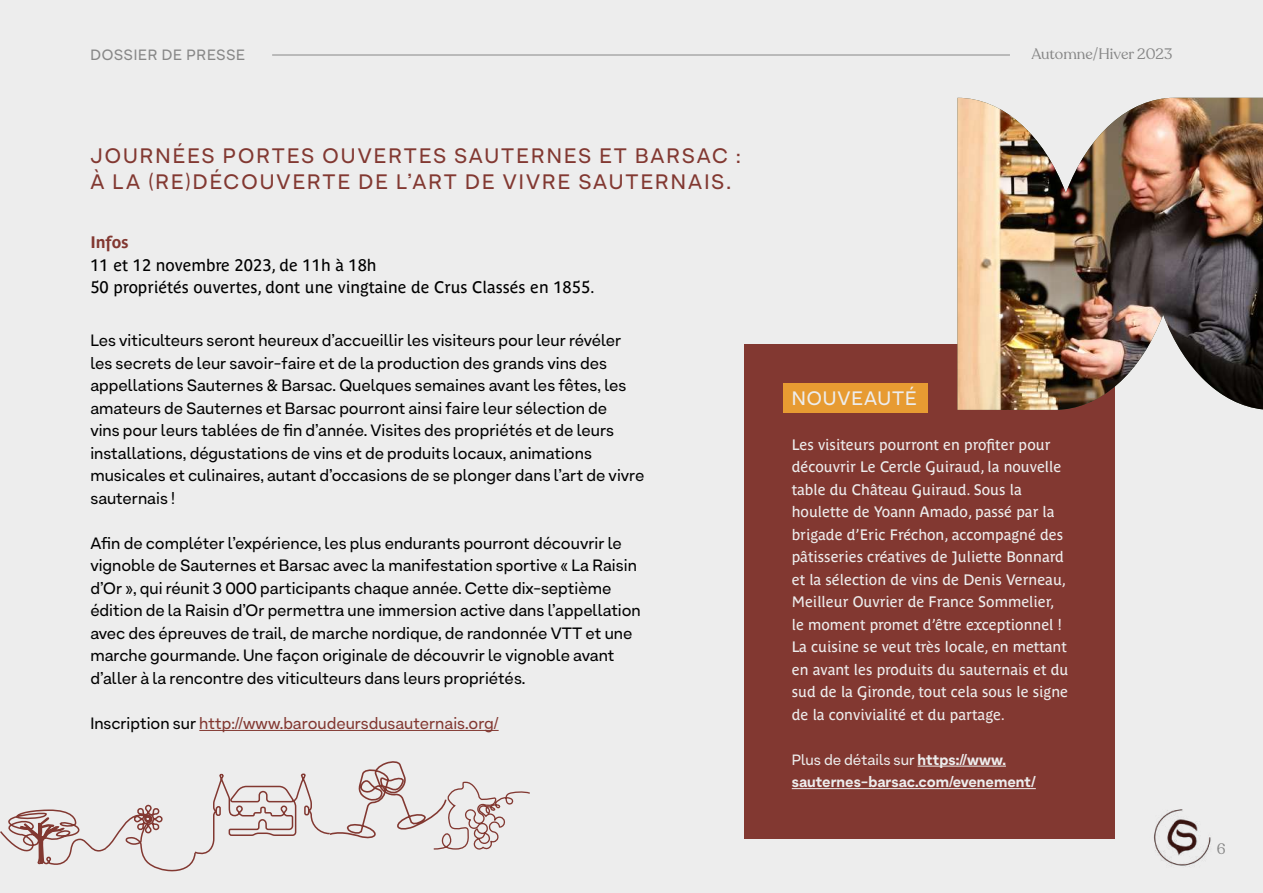
<style>
.page{position:relative;width:1263px;height:893px;background:#ededed}
.page>*{position:absolute;margin:0;border:0;box-sizing:border-box;transform-origin:0 0}
.t1{font:21px/25.2px "Armin Grotesk";letter-spacing:.1em;color:#823831}
.t2{font:19.5px "Armin Grotesk";letter-spacing:.05em;color:#ededed}
.t3{font:16.5px/22.5px "Armin Grotesk";color:#000}
.t4{font:16.5px/22.5px "Parisine Plus Std";color:#000}
.t5{font:16.5px "Armin Grotesk";color:#823831}
.t6{font:700 16.5px "Parisine Plus Std";color:#823831}
.t7{font:15px/22.5px "Parisine Plus Std";color:#ededed}
.t8{font:800 15px/22.5px "Armin Grotesk";color:#ededed}
.t9{font:15px "Recoleta";color:#878787}
.t10{font:15px "Armin Grotesk";letter-spacing:.05em;color:#878787}
.s1{color:#000}
.s2{font-weight:400}
</style>
<div class="page">
<hr style="left:272px;top:55px;width:738px;height:1px;background:#878787">
<img style="left:1154px;top:809px;width:57px;height:58px">
<svg style="left:0;top:729px;width:530px;height:143px"></svg>
<div style="left:744px;top:344px;width:370px;height:495px;background:#823831"></div>
<hr style="left:199px;top:730px;width:300px;height:1px;background:#823831">
<img style="left:957px;top:98px;width:306px;height:312px">
<div style="left:783px;top:384px;width:145px;height:29px;background:#e79b32"></div>
<hr style="left:918px;top:766px;width:88px;height:1px;background:#ededed">
<hr style="left:792px;top:788px;width:244px;height:1px;background:#ededed">
<p class="t10" style="left:90px;top:45px;width:156px">DOSSIER DE PRESSE</p>
<p class="t1" style="left:90px;top:143px;width:652px">JOURNÉES PORTES OUVERTES SAUTERNES ET BARSAC :<br>À LA (RE)DÉCOUVERTE DE L’ART DE VIVRE SAUTERNAIS.</p>
<p class="t6" style="left:90px;top:233px;width:40px">Infos</p>
<p class="t4" style="left:90px;top:253px;width:506px">11 et 12 novembre 2023, de 11h à 18h<br>50 propriétés ouvertes, dont une vingtaine de Crus Classés en 1855.</p>
<p class="t3" style="left:90px;top:329px;width:556px">Les viticulteurs seront heureux d’accueillir les visiteurs pour leur révéler les secrets de leur savoir-faire et de la production des grands vins des appellations Sauternes &amp; Barsac. Quelques semaines avant les fêtes, les amateurs de Sauternes et Barsac pourront ainsi faire leur sélection de<br>vins pour leurs tablées de fin d’année. Visites des propriétés et de leurs installations, dégustations de vins et de produits locaux, animations musicales et culinaires, autant d’occasions de se plonger dans l’art de vivre sauternais !</p>
<p class="t3" style="left:90px;top:531px;width:552px">Afin de compléter l’expérience, les plus endurants pourront découvrir le vignoble de Sauternes et Barsac avec la manifestation sportive « La Raisin d’Or », qui réunit 3 000 participants chaque année. Cette dix-septième édition de la Raisin d’Or permettra une immersion active dans l’appellation avec des épreuves de trail, de marche nordique, de randonnée VTT et une marche gourmande. Une façon originale de découvrir le vignoble avant d’aller à la rencontre des viticulteurs dans leurs propriétés.</p>
<p class="t5" style="left:90px;top:713px;width:410px"><span class="s1">Inscription sur</span> http://www.baroudeursdusauternais.org/</p>
<p class="t9" style="left:1031px;top:44px;width:142px">Automne/Hiver 2023</p>
<p class="t2" style="left:792px;top:386px;width:127px">NOUVEAUTÉ</p>
<p class="t7" style="left:792px;top:433px;width:278px">Les visiteurs pourront en profiter pour découvrir Le Cercle Guiraud, la nouvelle table du Château Guiraud. Sous la houlette de Yoann Amado, passé par la brigade d’Eric Fréchon, accompagné des pâtisseries créatives de Juliette Bonnard et la sélection de vins de Denis Verneau, Meilleur Ouvrier de France Sommelier, le moment promet d’être exceptionnel !<br>La cuisine se veut très locale, en mettant en avant les produits du sauternais et du sud de la Gironde, tout cela sous le signe de la convivialité et du partage.</p>
<p class="t8" style="left:792px;top:748px;width:246px"><span class="s2">Plus de détails sur</span> https://www. sauternes-barsac.com/evenement/</p>
<p class="t9" style="left:1217px;top:840px;width:10px">6</p>
</div>
